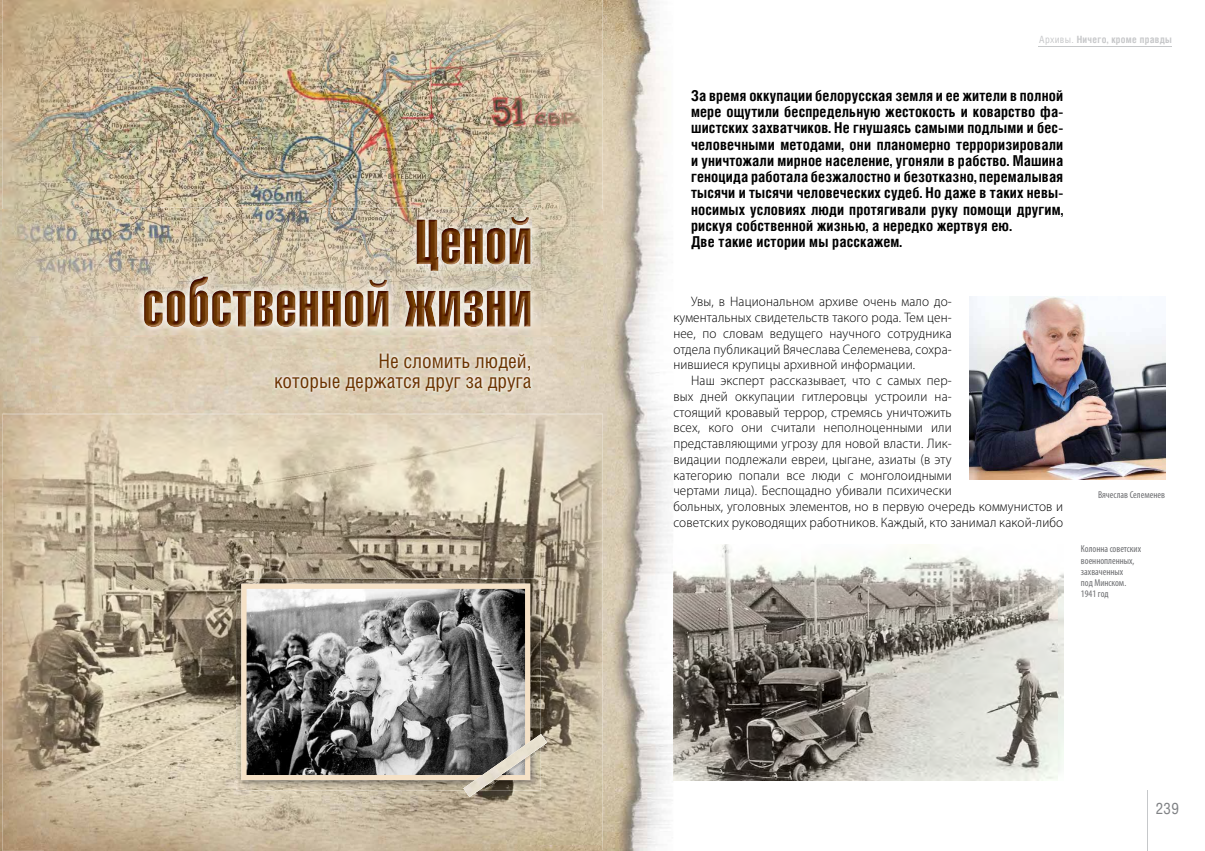
<style>
.page{position:relative;width:1205px;height:851px;background:#fff}
.page>*{position:absolute;margin:0;border:0;box-sizing:border-box;transform-origin:0 0}
.t1{font:20px/20px "Helios Cond C";color:#6a3300;text-align:right}
.t2{font:700 15px/16.2px "Helios Cond C";letter-spacing:.01em;color:#000}
.t3{font:15px "AG Letterica Condensed";color:#808285}
.t4{font:300 13.75px/15.8px "Myriad Pro";letter-spacing:.01em;color:#000;text-align:justify;scale:.96 1}
.t5{font:condensed 10px/11.2px "Myriad Pro";color:#6d6e71}
.t6{font:700 10px "Helios Cond C";letter-spacing:.03em;color:#c7c8ca}
.s1{font-weight:400}
</style>
<div class="page">
<img style="left:0;top:0;width:44px;height:850px">
<img style="left:584px;top:0;width:89px;height:850px">
<hr style="left:1038px;top:46px;width:134px;height:1px;background:#c6c8ca">
<hr style="left:1147px;top:790px;width:1px;height:60px;background:#c6c8ca">
<img style="left:2px;top:413px;width:600px;height:1px">
<img style="left:45px;top:850px;width:557px;height:1px">
<img style="left:2px;top:414px;width:257px;height:349px">
<img style="left:259px;top:414px;width:343px;height:174px">
<img style="left:517px;top:588px;width:85px;height:262px">
<img style="left:2px;top:763px;width:515px;height:87px">
<img style="left:236px;top:578px;width:305px;height:212px">
<svg style="left:241px;top:583px;width:289px;height:197px;background:#848280"></svg>
<img style="left:2px;top:0;width:600px;height:209px">
<img style="left:2px;top:209px;width:132px;height:126px">
<img style="left:541px;top:209px;width:61px;height:126px">
<img style="left:969px;top:297px;width:196px;height:182px">
<img style="left:273px;top:350px;width:261px;height:44px">
<img style="left:134px;top:208px;width:407px;height:129px">
<img style="left:416px;top:217px;width:115px;height:54px">
<img style="left:144px;top:276px;width:386px;height:51px">
<svg style="left:463px;top:733px;width:84px;height:64px"></svg>
<img style="left:463px;top:734px;width:84px;height:62px">
<img style="left:673px;top:544px;width:390px;height:236px">
<h1 class="t1" style="left:274px;top:350px;width:259px">Не сломить людей,<br>которые держатся друг за друга</h1>
<p class="t6" style="left:1039px;top:34px;width:134px"><span class="s1">Архивы.</span> Ничего, кроме правды</p>
<p class="t2" style="left:691px;top:87px;width:374px">За время оккупации белорусская земля и ее жители в полной мере ощутили беспредельную жестокость и коварство фа&shy;шистских захватчиков. Не гнушаясь самыми подлыми и бес&shy;человечными методами, они планомерно терроризировали и уничтожали мирное население, угоняли в рабство. Машина геноцида работала безжалостно и безотказно, перемалывая тысячи и тысячи человеческих судеб. Но даже в таких невы&shy;носимых условиях люди протягивали руку помощи другим, рискуя собственной жизнью, а нередко жертвуя ею.<br>Две такие истории мы расскажем.</p>
<p class="t4" style="left:673px;top:294px;width:291px;text-indent:18px">Увы, в Национальном архиве очень мало до&shy;кументальных свидетельств такого рода. Тем цен&shy;нее, по словам ведущего научного сотрудника отдела публикаций Вячеслава Селеменева, сохра&shy;нившиеся крупицы архивной информации.</p>
<p class="t4" style="left:673px;top:373px;width:408px;text-align:left;text-indent:18px">Наш эксперт рассказывает, что с самых пер-<br>вых дней оккупации гитлеровцы устроили на-<br>стоящий кровавый террор, стремясь уничтожить<br>всех, кого они считали неполноценными или<br>представляющими угрозу для новой власти. Лик-<br>видации подлежали евреи, цыгане, азиаты (в эту<br>категорию попали все люди с монголоидными<br>чертами лица). Беспощадно убивали психически<br>больных, уголовных элементов, но в первую очередь коммунистов и советских руководящих работников. Каждый, кто занимал какой-либо</p>
<p class="t5" style="left:1098px;top:489px;width:68px">Вячеслав Селеменев</p>
<p class="t5" style="left:1081px;top:543px;width:62px">Колонна советских военнопленных, захваченных<br>под Минском.<br>1941 год</p>
<p class="t3" style="left:1156px;top:799px;width:25px">239</p>
</div>
